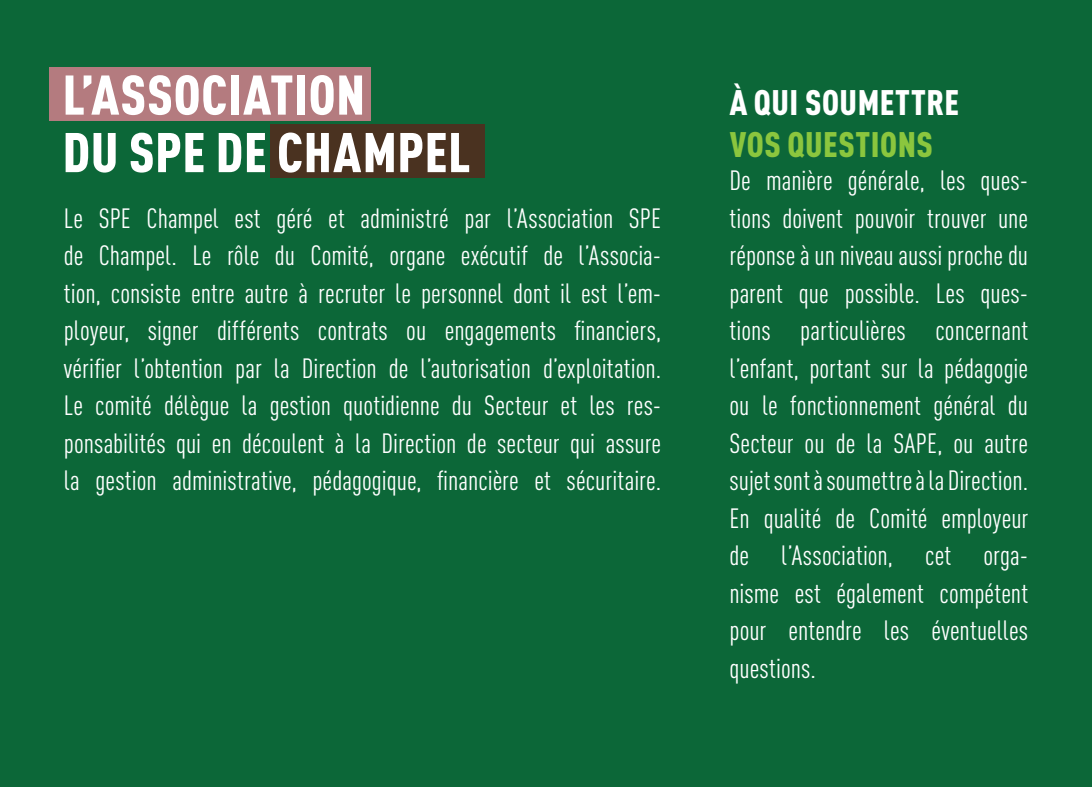
<style>
.page{position:relative;width:1092px;height:787px;background:#fff}
.page>*{position:absolute;margin:0;border:0;box-sizing:border-box;transform-origin:0 0}
.t1{font:900 condensed 55px/57.5px "DIN Pro";letter-spacing:.015em;color:#fff}
.t2{font:900 condensed 35px "DIN Pro";letter-spacing:.015em;color:#fff}
.t3{font:900 condensed 35px "DIN Pro";letter-spacing:.015em;color:#8bc63e}
.t4{font:condensed 27.5px/37.5px "DIN Pro";letter-spacing:.005em;color:#fff;text-align:justify}
</style>
<div class="page">
<div style="left:0;top:0;width:1091px;height:787px;background:#0c6738"></div>
<div style="left:50px;top:67px;width:321px;height:54px;background:#b47b7f"></div>
<div style="left:270px;top:124px;width:215px;height:53px;background:#4a3220"></div>
<h1 class="t1" style="left:63px;top:61px;width:409px">L’ASSOCIATION<br>DU SPE DE CHAMPEL</h1>
<p class="t2" style="left:729px;top:75px;width:231px">À QUI SOUMETTRE</p>
<p class="t3" style="left:729px;top:117px;width:205px">VOS QUESTIONS</p>
<p class="t4" style="left:729px;top:160px;width:300px">De manière générale, les ques&shy;tions doivent pouvoir trouver une réponse à un niveau aussi proche du parent que possible. Les ques&shy;tions particulières concernant l’enfant, portant sur la pédagogie ou le fonctionnement général du Secteur ou de la SAPE, ou autre sujet sont à soumettre à la Direction.<br>En qualité de Comité employeur de l’Association, cet orga&shy;nisme est également compétent pour entendre les éventuelles questions.</p>
<p class="t4" style="left:64px;top:197px;width:599px">Le SPE Champel est géré et administré par l’Association SPE de Champel. Le rôle du Comité, organe exécutif de l’Associa&shy;tion, consiste entre autre à recruter le personnel dont il est l’em&shy;ployeur, signer différents contrats ou engagements financiers, vérifier l’obtention par la Direction de l’autorisation d’exploitation.<br>Le comité délègue la gestion quotidienne du Secteur et les res&shy;ponsabilités qui en découlent à la Direction de secteur qui assure la gestion administrative, pédagogique, financière et sécuritaire.</p>
</div>
